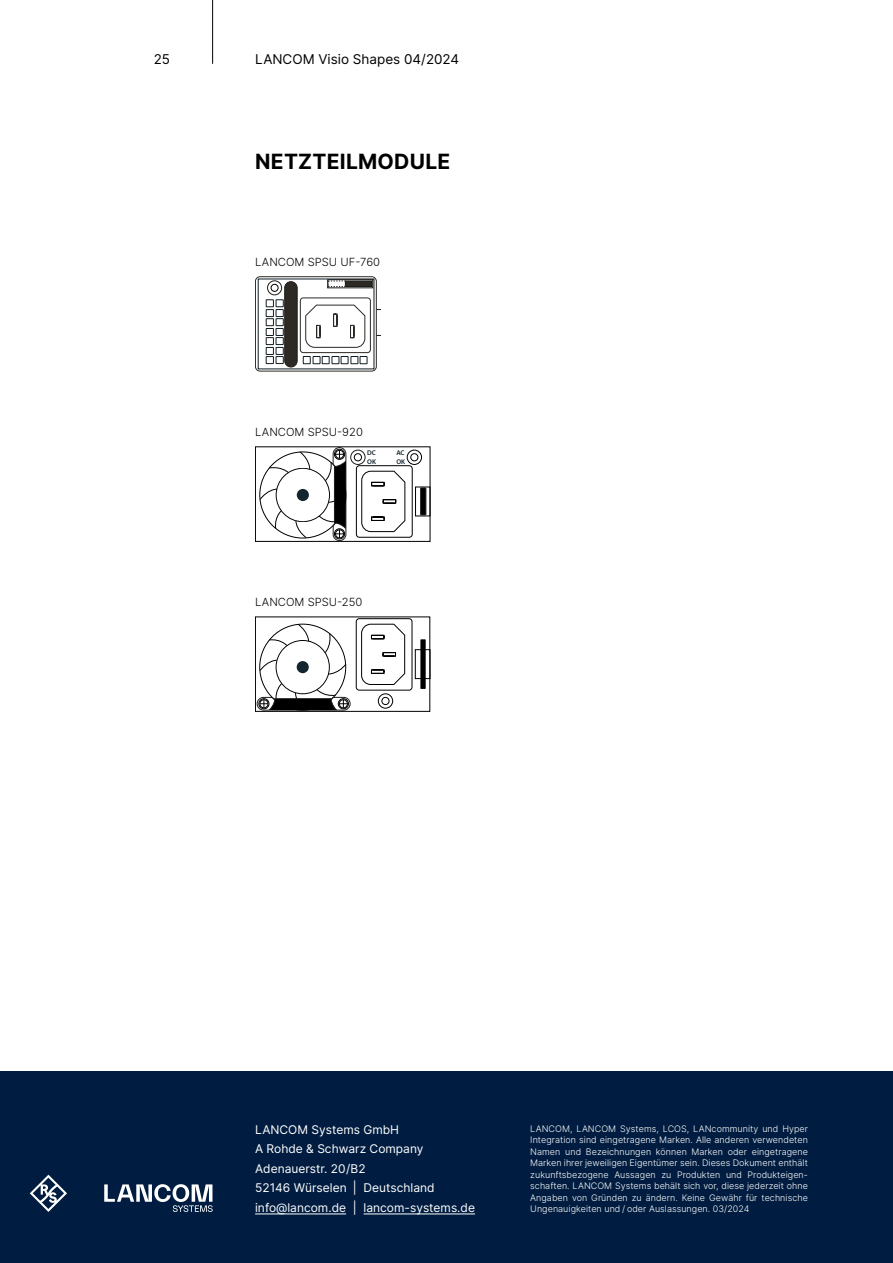
<style>
.page{position:relative;width:893px;height:1263px;background:#fff}
.page>*{position:absolute;margin:0;border:0;box-sizing:border-box;transform-origin:0 0}
.t1{font:700 21px "Inter";letter-spacing:.01em;color:#000}
.t2{font:13.5px "Inter";color:#000}
.t3{font:12px/19.5px "Inter";color:#fff}
.t4{font:300 11.25px "Inter";color:#000}
.t5{font:300 9px/11.4px "Inter";letter-spacing:.005em;color:#fff;text-align:justify}
.t6{font:600 6.9px/8.2px "Myriad Pro";color:#0e2129}
</style>
<div class="page">
<div style="left:255px;top:617px;width:175px;height:95px;border:1px solid #000"></div>
<div style="left:356px;top:618px;width:56px;height:72px;border:1px solid #000;border-radius:3px"></div>
<svg style="left:361px;top:624px;width:44px;height:61px"></svg>
<div style="left:415px;top:649px;width:15px;height:30px;border:1px solid #000"></div>
<div style="left:420px;top:639px;width:6px;height:50px;background:#000"></div>
<div style="left:378px;top:693px;width:15px;height:15px;border:1px solid #000;border-radius:50%"></div>
<div style="left:382px;top:697px;width:7px;height:8px;border:1px solid #000;border-radius:50%"></div>
<div style="left:257px;top:697px;width:93px;height:13px;border:1px solid #1d1d1b;border-radius:6px"></div>
<div style="left:338px;top:698px;width:11px;height:11px;border:1px solid #000;border-radius:50%"></div>
<svg style="left:259px;top:623px;width:88px;height:88px"></svg>
<div style="left:356px;top:465px;width:56px;height:72px;border:1px solid #000;border-radius:3px"></div>
<svg style="left:361px;top:471px;width:44px;height:61px"></svg>
<div style="left:407px;top:450px;width:15px;height:15px;border:1px solid #000;border-radius:50%"></div>
<div style="left:410px;top:453px;width:8px;height:8px;border:1px solid #000;border-radius:50%"></div>
<div style="left:415px;top:487px;width:15px;height:29px;border:1px solid #000"></div>
<div style="left:421px;top:488px;width:5px;height:27px;background:#000"></div>
<div style="left:420px;top:488px;width:6px;height:27px;border:1px solid #1d1d1b"></div>
<div style="left:350px;top:450px;width:15px;height:15px;border:1px solid #1d1d1b;border-radius:50%"></div>
<div style="left:354px;top:453px;width:8px;height:8px;border:1px solid #000;border-radius:50%"></div>
<div style="left:333px;top:447px;width:13px;height:94px;border:1px solid #1d1d1b;border-radius:6px"></div>
<div style="left:334px;top:449px;width:11px;height:11px;border:1px solid #000;border-radius:50%"></div>
<svg style="left:259px;top:450px;width:88px;height:89px"></svg>
<div style="left:255px;top:276px;width:122px;height:95px;border:1px solid #2d2a26;border-radius:5px"></div>
<div style="left:276px;top:299px;width:8px;height:8px;border:1px solid #0f1d23"></div>
<div style="left:276px;top:309px;width:8px;height:8px;border:1px solid #0f1d23"></div>
<div style="left:276px;top:318px;width:8px;height:8px;border:1px solid #0f1d23"></div>
<div style="left:276px;top:328px;width:8px;height:8px;border:1px solid #0f1d23"></div>
<div style="left:276px;top:337px;width:8px;height:8px;border:1px solid #0f1d23"></div>
<div style="left:276px;top:347px;width:8px;height:8px;border:1px solid #0f1d23"></div>
<div style="left:276px;top:356px;width:8px;height:8px;border:1px solid #0f1d23"></div>
<div style="left:300px;top:298px;width:71px;height:55px;border:1px solid #2d2a26;border-radius:3px"></div>
<svg style="left:305px;top:304px;width:61px;height:44px"></svg>
<div style="left:267px;top:280px;width:15px;height:15px;border:1px solid #1d1d1b;border-radius:50%"></div>
<div style="left:271px;top:284px;width:7px;height:8px;border:1px solid #000;border-radius:50%"></div>
<div style="left:327px;top:279px;width:46px;height:9px;border:1px solid #1d1d1b"></div>
<div style="left:345px;top:281px;width:27px;height:6px;background:#2d2a26"></div>
<div style="left:345px;top:281px;width:27px;height:6px;border:1px solid #1d1d1b"></div>
<div style="left:285px;top:282px;width:12px;height:85px;background:#2d2a26;border-radius:6px"></div>
<div style="left:284px;top:281px;width:13px;height:86px;border:1px solid #1d1d1b;border-radius:6px"></div>
<div style="left:266px;top:299px;width:8px;height:8px;border:1px solid #0f1d23"></div>
<div style="left:266px;top:309px;width:8px;height:8px;border:1px solid #0f1d23"></div>
<div style="left:266px;top:318px;width:8px;height:8px;border:1px solid #0f1d23"></div>
<div style="left:266px;top:328px;width:8px;height:8px;border:1px solid #0f1d23"></div>
<div style="left:266px;top:337px;width:8px;height:8px;border:1px solid #0f1d23"></div>
<div style="left:266px;top:347px;width:8px;height:8px;border:1px solid #0f1d23"></div>
<div style="left:266px;top:356px;width:8px;height:8px;border:1px solid #0f1d23"></div>
<div style="left:303px;top:356px;width:8px;height:8px;border:1px solid #0f1d23"></div>
<div style="left:313px;top:356px;width:7px;height:8px;border:1px solid #0f1d23"></div>
<div style="left:322px;top:356px;width:7px;height:8px;border:1px solid #0f1d23"></div>
<div style="left:332px;top:356px;width:7px;height:8px;border:1px solid #0f1d23"></div>
<div style="left:341px;top:356px;width:7px;height:8px;border:1px solid #0f1d23"></div>
<div style="left:351px;top:356px;width:7px;height:8px;border:1px solid #0f1d23"></div>
<div style="left:360px;top:356px;width:7px;height:8px;border:1px solid #0f1d23"></div>
<svg style="left:328px;top:281px;width:18px;height:6px"></svg>
<hr style="left:212px;top:0;width:1px;height:64px;background:#000">
<div style="left:0;top:1071px;width:893px;height:192px;background:#001d41"></div>
<hr style="left:255px;top:1213px;width:91px;height:1px;background:#fff">
<hr style="left:364px;top:1213px;width:111px;height:1px;background:#fff">
<svg style="left:30px;top:1175px;width:37px;height:37px"></svg>
<svg style="left:104px;top:1184px;width:109px;height:28px"></svg>
<h2 class="t2" style="left:154px;top:49px;width:18px">25</h2>
<h2 class="t2" style="left:255px;top:49px;width:206px">LANCOM Visio Shapes 04/2024</h2>
<h1 class="t1" style="left:255px;top:146px;width:197px">NETZTEILMODULE</h1>
<p class="t4" style="left:255px;top:254px;width:126px">LANCOM SPSU UF-760</p>
<p class="t4" style="left:255px;top:424px;width:109px">LANCOM SPSU-920</p>
<p class="t6" style="left:367px;top:449px;width:10px">DC<br>OK</p>
<p class="t6" style="left:396px;top:449px;width:10px">AC<br>OK</p>
<p class="t4" style="left:255px;top:594px;width:109px">LANCOM SPSU-250</p>
<h3 class="t3" style="left:255px;top:1119px;width:221px">LANCOM Systems GmbH<br>A Rohde &amp; Schwarz Company<br>Adenauerstr. 20/B2<br>52146 Würselen | Deutschland info@lancom.de | lancom-systems.de</h3>
<p class="t5" style="left:530px;top:1123px;width:279px">LANCOM, LANCOM Systems, LCOS, LANcommunity und Hyper Integration sind eingetragene Marken. Alle anderen verwendeten Namen und Bezeichnungen können Marken oder eingetragene Marken ihrer jeweiligen Eigentümer sein. Dieses Dokument enthält zukunftsbezogene Aussagen zu Produkten und Produkteigen&shy;schaften. LANCOM Systems behält sich vor, diese jederzeit ohne Angaben von Gründen zu ändern. Keine Gewähr für technische Ungenauigkeiten und / oder Auslassungen. 03/2024</p>
</div>
